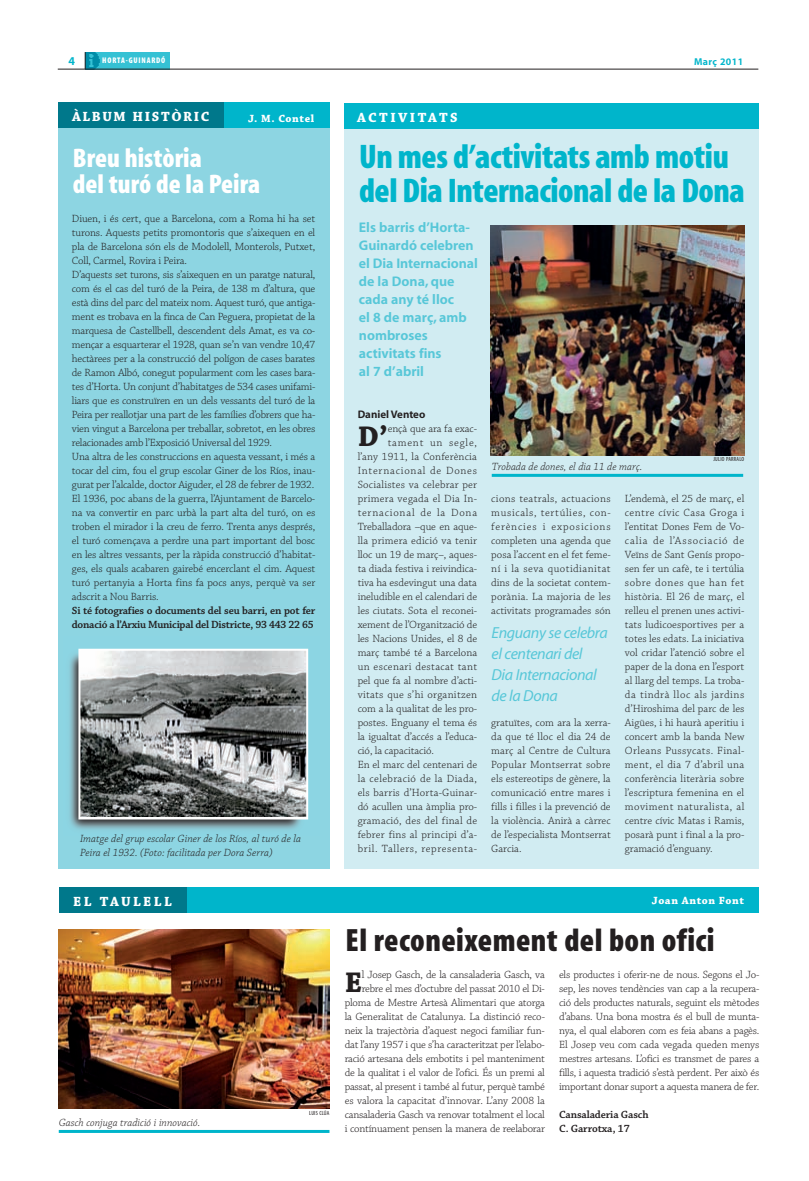
<style>
.page{position:relative;width:809px;height:1181px;background:#fff}
.page>*{position:absolute;margin:0;border:0;box-sizing:border-box;transform-origin:0 0}
.t1{font:700 condensed 34.3px/34px "Myriad MM";letter-spacing:-.015em;color:#00b5cb}
.t2{font:700 condensed 32.4px "Myriad MM";letter-spacing:.015em;color:#231f20}
.t3{font:700 29.9px "Chaparral MM";color:#231f20}
.t4{font:700 condensed 27px/26px "Myriad MM";color:#fff}
.t5{font:italic 16px/21px "Myriad MM";letter-spacing:-.025em;color:#57c7d8}
.t6{font:700 14px/18px "Myriad MM";color:#57c7d8}
.t7{font:700 14px "Chaparral MM";letter-spacing:.17em;color:#fff}
.t8{font:700 14px "Chaparral MM";letter-spacing:.13em;color:#fff}
.t9{font:700 12px "Myriad MM";color:#00b5cb}
.t10{font:11px/14px "Chaparral MM";letter-spacing:-.01em;color:#231f20;text-align:justify}
.t11{font:italic 300 11px/14px "Chaparral MM";letter-spacing:.005em;color:#231f20}
.t12{font:600 11px/14px "Chaparral MM";letter-spacing:-.02em;color:#231f20}
.t13{font:11px "Chaparral MM";letter-spacing:.025em;color:#231f20}
.t14{font:11px "Chaparral MM";letter-spacing:.07em;color:#231f20}
.t15{font:11px "Chaparral MM";letter-spacing:.02em;color:#231f20}
.t16{font:11px "Chaparral MM";letter-spacing:.015em;color:#231f20}
.t17{font:11px "Chaparral MM";letter-spacing:.055em;color:#231f20}
.t18{font:700 11px "Chaparral MM";letter-spacing:.055em;color:#fff}
.t19{font:11px "Chaparral MM";letter-spacing:.03em;color:#231f20}
.t20{font:11px "Chaparral MM";letter-spacing:.035em;color:#231f20}
.t21{font:700 11px "Myriad MM";color:#231f20}
.t22{font:700 10px "Myriad MM";letter-spacing:.04em;color:#00b5cb}
.t23{font:700 condensed 8.2px "Myriad MM";letter-spacing:.095em;color:#fff}
.t24{font:condensed 6px "Myriad Pro";letter-spacing:.04em;color:#231f20}
</style>
<div class="page">
<img style="left:57px;top:52px;width:702px;height:1081px">
<p class="t9" style="left:68px;top:56px;width:8px">4</p>
<p class="t23" style="left:102px;top:58px;width:65px">HORTA-GUINARDÓ</p>
<p class="t22" style="left:694px;top:58px;width:51px">Març 2011</p>
<p class="t8" style="left:72px;top:111px;width:139px">ÀLBUM HISTÒRIC</p>
<p class="t18" style="left:248px;top:114px;width:67px">J. M. Contel</p>
<h3 class="t4" style="left:73px;top:147px;width:189px">Breu història<br>del turó de la Peira</h3>
<p class="t10" style="left:72px;top:212px;width:245px;text-align:left">Diuen, i és cert, que a Barcelona, com a Roma hi ha set turons. Aquests petits promontoris que s’aixequen en el pla de Barcelona són els de Modolell, Monterols, Putxet, Coll, Carmel, Rovira i Peira.<br>D’aquests set turons, sis s’aixequen en un paratge natural, com és el cas del turó de la Peira, de 138 m d’altura, que està dins del parc del mateix nom. Aquest turó, que antiga&shy;ment es trobava en la finca de Can Peguera, propietat de la marquesa de Castellbell, descendent dels Amat, es va co&shy;mençar a esquarterar el 1928, quan se’n van vendre 10,47 hectàrees per a la construcció del polígon de cases barates de Ramon Albó, conegut popularment com les cases bara&shy;tes d’Horta. Un conjunt d’habitatges de 534 cases unifami&shy;liars que es construïren en un dels vessants del turó de la Peira per reallotjar una part de les famílies d’obrers que ha&shy;vien vingut a Barcelona per treballar, sobretot, en les obres relacionades amb l’Exposició Universal del 1929.<br>Una altra de les construccions en aquesta vessant, i més a tocar del cim, fou el grup escolar Giner de los Ríos, inau&shy;gurat per l’alcalde, doctor Aiguder, el 28 de febrer de 1932.<br>El 1936, poc abans de la guerra, l’Ajuntament de Barcelo&shy;na va convertir en parc urbà la part alta del turó, on es troben el mirador i la creu de ferro. Trenta anys després, el turó començava a perdre una part important del bosc en les altres vessants, per la ràpida construcció d’habitat&shy;ges, els quals acabaren gairebé encerclant el cim. Aquest turó pertanyia a Horta fins fa pocs anys, perquè va ser adscrit a Nou Barris.</p>
<p class="t12" style="left:72px;top:604px;width:245px">Si té fotografies o documents del seu barri, en pot fer donació a l’Arxiu Municipal del Districte, 93 443 22 65</p>
<p class="t11" style="left:80px;top:832px;width:222px">Imatge del grup escolar Giner de los Ríos, al turó de la<br>Peira el 1932. (Foto: facilitada per Dora Serra)</p>
<p class="t7" style="left:73px;top:896px;width:100px">EL TAULELL</p>
<p class="t11" style="left:59px;top:1115px;width:143px">Gasch conjuga tradició i innovació.</p>
<p class="t24" style="left:309px;top:1110px;width:22px">LUIS CLÚA</p>
<p class="t7" style="left:357px;top:112px;width:102px">ACTIVITATS</p>
<h1 class="t1" style="left:359px;top:142px;width:387px">Un mes d’activitats amb motiu del Dia Internacional de la Dona</h1>
<p class="t6" style="left:359px;top:219px;width:120px">Els barris d’Horta-<br>Guinardó celebren el Dia Internacional de la Dona, que cada any té lloc<br>el 8 de març, amb nombroses activitats fins<br>al 7 d’abril</p>
<p class="t21" style="left:357px;top:410px;width:69px">Daniel Venteo</p>
<h3 class="t3" style="left:357px;top:425px;width:32px">D’</h3>
<p class="t10" style="left:387px;top:422px;width:91px">ençà que ara fa exac-</p>
<p class="t14" style="left:387px;top:438px;width:91px">tament un segle,</p>
<p class="t16" style="left:357px;top:452px;width:121px">l’any 1911, la Conferència</p>
<p class="t14" style="left:357px;top:466px;width:121px">Internacional de Dones</p>
<p class="t15" style="left:357px;top:480px;width:121px">Socialistes va celebrar per</p>
<p class="t13" style="left:357px;top:494px;width:121px">primera vegada el Dia In-</p>
<p class="t14" style="left:357px;top:508px;width:121px">ternacional de la Dona</p>
<p class="t10" style="left:357px;top:520px;width:121px">Treballadora –que en aque-</p>
<p class="t16" style="left:357px;top:536px;width:121px">lla primera edició va tenir</p>
<p class="t10" style="left:357px;top:548px;width:121px">lloc un 19 de març–, aques-</p>
<p class="t10" style="left:357px;top:562px;width:121px">ta diada festiva i reivindica-</p>
<p class="t10" style="left:357px;top:576px;width:121px">tiva ha esdevingut una data</p>
<p class="t10" style="left:357px;top:590px;width:121px">ineludible en el calendari de</p>
<p class="t10" style="left:357px;top:604px;width:121px">les ciutats. Sota el reconei-</p>
<p class="t10" style="left:357px;top:618px;width:121px">xement de l’Organització de</p>
<p class="t10" style="left:357px;top:632px;width:121px">les Nacions Unides, el 8 de</p>
<p class="t10" style="left:357px;top:646px;width:121px">març també té a Barcelona</p>
<p class="t19" style="left:357px;top:662px;width:121px">un escenari destacat tant</p>
<p class="t10" style="left:357px;top:674px;width:121px">pel que fa al nombre d’acti-</p>
<p class="t13" style="left:357px;top:690px;width:121px">vitats que s’hi organitzen</p>
<p class="t10" style="left:357px;top:702px;width:121px">com a la qualitat de les pro-</p>
<p class="t10" style="left:357px;top:716px;width:121px">postes. Enguany el tema és</p>
<p class="t10" style="left:357px;top:730px;width:121px">la igualtat d’accés a l’educa-</p>
<p class="t10" style="left:357px;top:744px;width:78px">ció, la capacitació.</p>
<p class="t10" style="left:357px;top:758px;width:121px">En el marc del centenari de</p>
<p class="t20" style="left:357px;top:774px;width:121px">la celebració de la Diada,</p>
<p class="t15" style="left:357px;top:788px;width:121px">els barris d’Horta-Guinar-</p>
<p class="t10" style="left:357px;top:800px;width:121px">dó acullen una àmplia pro-</p>
<p class="t13" style="left:357px;top:816px;width:121px">gramació, des del final de</p>
<p class="t13" style="left:357px;top:830px;width:121px">febrer fins al principi d’a-</p>
<p class="t17" style="left:357px;top:844px;width:121px">bril. Tallers, representa-</p>
<p class="t11" style="left:491px;top:460px;width:152px">Trobada de dones, el dia 11 de març.</p>
<p class="t24" style="left:713px;top:457px;width:32px">JULIO PARRALO</p>
<p class="t10" style="left:491px;top:492px;width:121px">cions teatrals, actuacions musicals, tertúlies, con&shy;ferències i exposicions completen una agenda que posa l’accent en el fet feme&shy;ní i la seva quotidianitat dins de la societat contem&shy;porània. La majoria de les activitats programades són</p>
<h3 class="t5" style="left:491px;top:623px;width:118px">Enguany se celebra el centenari del<br>Dia Internacional de la Dona</h3>
<p class="t10" style="left:491px;top:716px;width:121px">gratuïtes, com ara la xerra&shy;da que té lloc el dia 24 de març al Centre de Cultura Popular Montserrat sobre els estereotips de gènere, la comunicació entre mares i fills i filles i la prevenció de la violència. Anirà a càrrec de l’especialista Montserrat Garcia.</p>
<p class="t10" style="left:625px;top:492px;width:121px">L’endemà, el 25 de març, el centre cívic Casa Groga i l’entitat Dones Fem de Vo&shy;calia de l’Associació de Veïns de Sant Genís propo&shy;sen fer un cafè, te i tertúlia sobre dones que han fet història. El 26 de març, el relleu el prenen unes activi&shy;tats ludicoesportives per a totes les edats. La iniciativa vol cridar l’atenció sobre el paper de la dona en l’esport al llarg del temps. La troba&shy;da tindrà lloc als jardins d’Hiroshima del parc de les Aigües, i hi haurà aperitiu i concert amb la banda New Orleans Pussycats. Final&shy;ment, el dia 7 d’abril una conferència literària sobre l’escriptura femenina en el moviment naturalista, al centre cívic Matas i Ramis, posarà punt i final a la pro&shy;gramació d’enguany.</p>
<p class="t18" style="left:651px;top:896px;width:94px">Joan Anton Font</p>
<h2 class="t2" style="left:345px;top:928px;width:370px">El reconeixement del bon ofici</h2>
<p class="t10" style="left:344px;top:968px;width:202px;text-align:right">l Josep Gasch, de la cansaladeria Gasch, va rebre el mes d’octubre del passat 2010 el Di&shy;ploma de Mestre Artesà Alimentari que atorga la Generalitat de Catalunya. La distinció reco&shy;neix la trajectòria d’aquest negoci familiar fun&shy;dat l’any 1957 i que s’ha caracteritzat per l’elabo&shy;ració artesana dels embotits i pel manteniment de la qualitat i el valor de l’ofici. És un premi al passat, al present i també al futur, perquè també es valora la capacitat d’innovar. L’any 2008 la cansaladeria Gasch va renovar totalment el local i contínuament pensen la manera de reelaborar</p>
<p class="t10" style="left:559px;top:968px;width:202px">els productes i oferir-ne de nous. Segons el Jo&shy;sep, les noves tendències van cap a la recupera&shy;ció dels productes naturals, seguint els mètodes d’abans. Una bona mostra és el bull de munta&shy;nya, el qual elaboren com es feia abans a pagès.<br>El Josep veu com cada vegada queden menys mestres artesans. L’ofici es transmet de pares a fills, i aquesta tradició s’està perdent. Per això és important donar suport a aquesta manera de fer.</p>
<h3 class="t3" style="left:344px;top:971px;width:19px">E</h3>
<p class="t12" style="left:559px;top:1108px;width:91px">Cansaladeria Gasch<br>C. Garrotxa, 17</p>
</div>
